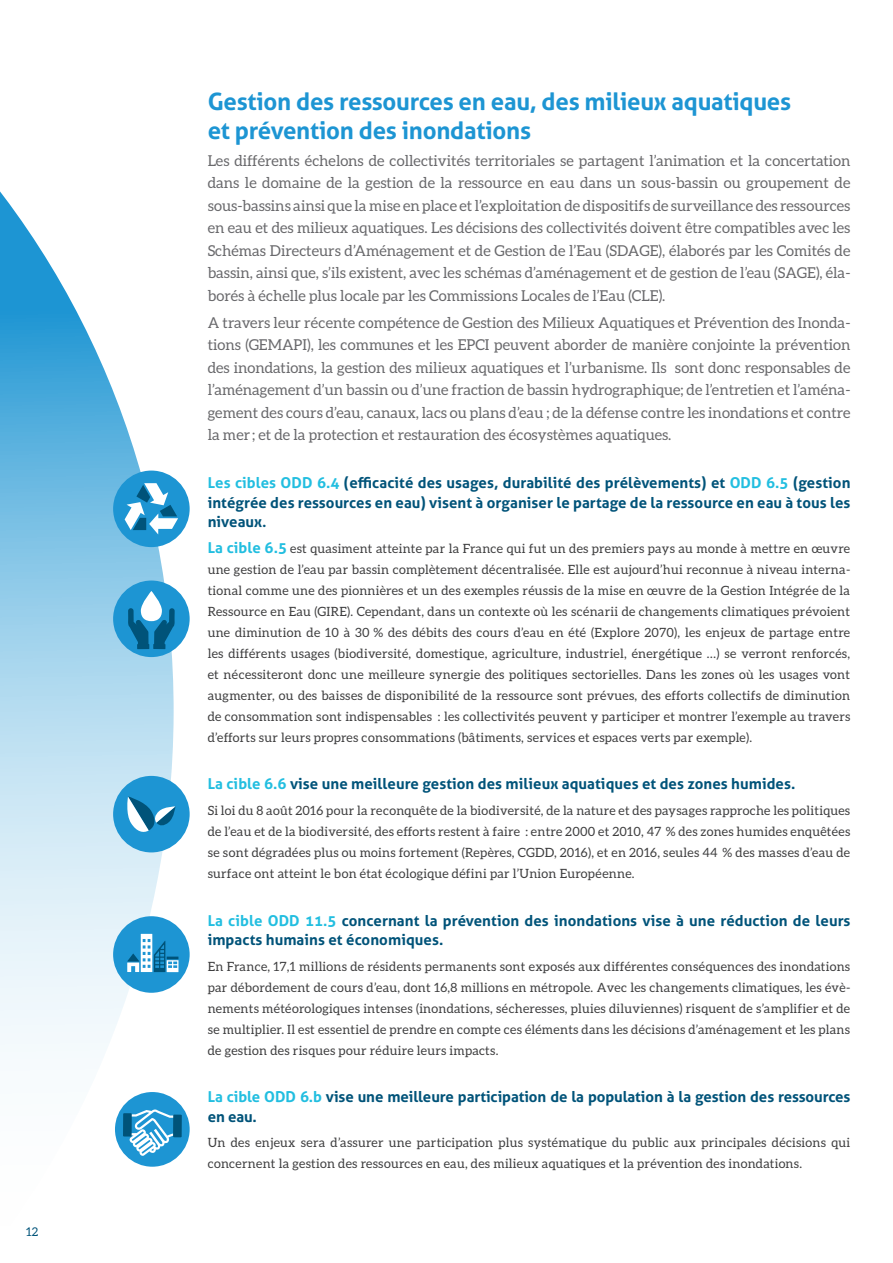
<style>
.page{position:relative;width:893px;height:1263px;background:#fff}
.page>*{position:absolute;margin:0;border:0;box-sizing:border-box;transform-origin:0 0}
.t1{font:700 24px/28.8px "Aller";letter-spacing:-.01em;color:#1d95d3}
.t2{font:15px/22.5px "Aleo";color:#69696c;text-align:justify}
.t3{font:700 15px/19.6px "Aller";letter-spacing:.005em;color:#005379}
.t4{font:12.75px/21px "Aleo";letter-spacing:.02em;color:#3e3e3f;text-align:justify}
.t5{font:12px "Aleo";color:#005379}
.s1{color:#22bee0}
.s2{font-family:"Conduit ITC Std";font-weight:800;font-size:16.5px}
.s3{font-family:"Aller";font-weight:700;font-size:15px;color:#22bee0}
</style>
<div class="page">
<svg style="left:0;top:191px;width:174px;height:976px"></svg>
<div style="left:113px;top:471px;width:77px;height:76px;background:#1d95d3;border-radius:50%"></div>
<svg style="left:125px;top:483px;width:53px;height:51px"></svg>
<div style="left:113px;top:580px;width:77px;height:77px;background:#1d95d3;border-radius:50%"></div>
<svg style="left:128px;top:608px;width:47px;height:41px"></svg>
<svg style="left:141px;top:591px;width:21px;height:30px"></svg>
<div style="left:113px;top:776px;width:77px;height:76px;background:#1d95d3;border-radius:50%"></div>
<svg style="left:127px;top:796px;width:48px;height:36px"></svg>
<div style="left:113px;top:916px;width:77px;height:77px;background:#1d95d3;border-radius:50%"></div>
<svg style="left:127px;top:934px;width:51px;height:38px"></svg>
<div style="left:115px;top:1092px;width:75px;height:75px;background:#1d95d3;border-radius:50%"></div>
<svg style="left:123px;top:1109px;width:59px;height:47px"></svg>
<p class="t5" style="left:26px;top:1225px;width:13px">12</p>
<p class="t1" style="left:208px;top:87px;width:585px">Gestion des ressources en eau, des milieux aquatiques et prévention des inondations</p>
<p class="t2" style="left:208px;top:149px;width:644px">Les différents échelons de collectivités territoriales se partagent l’animation et la concertation dans le domaine de la gestion de la ressource en eau dans un sous-bassin ou groupement de sous-bassins ainsi que la mise en place et l’exploitation de dispositifs de surveillance des ressources en eau et des milieux aquatiques. Les décisions des collectivités doivent être compatibles avec les Schémas Directeurs d’Aménagement et de Gestion de l’Eau (SDAGE), élaborés par les Comités de bassin, ainsi que, s’ils existent, avec les schémas d’aménagement et de gestion de l’eau (SAGE), éla&shy;borés à échelle plus locale par les Commissions Locales de l’Eau (CLE).</p>
<p class="t2" style="left:208px;top:311px;width:644px">A travers leur récente compétence de Gestion des Milieux Aquatiques et Prévention des Inonda&shy;tions (GEMAPI), les communes et les EPCI peuvent aborder de manière conjointe la prévention des inondations, la gestion des milieux aquatiques et l’urbanisme. Ils sont donc responsables de l’aménagement d’un bassin ou d’une fraction de bassin hydrographique; de l’entretien et l’aména&shy;gement des cours d’eau, canaux, lacs ou plans d’eau ; de la défense contre les inondations et contre la mer ; et de la protection et restauration des écosystèmes aquatiques.</p>
<p class="t3" style="left:208px;top:473px;width:644px;text-align:justify"><span class="s1">Les cibles ODD 6.4</span> (efficacité des usages, durabilité des prélèvements) et <span class="s1">ODD 6.5</span> (gestion intégrée des ressources en eau) visent à organiser le partage de la ressource en eau à tous les niveaux<span class="s2">.</span></p>
<p class="t4" style="left:208px;top:537px;width:644px"><span class="s3">La cible 6.5</span> est quasiment atteinte par la France qui fut un des premiers pays au monde à mettre en œuvre une gestion de l’eau par bassin complètement décentralisée. Elle est aujourd’hui reconnue à niveau interna&shy;tional comme une des pionnières et un des exemples réussis de la mise en œuvre de la Gestion Intégrée de la Ressource en Eau (GIRE). Cependant, dans un contexte où les scénarii de changements climatiques prévoient une diminution de 10 à 30 % des débits des cours d’eau en été (Explore 2070), les enjeux de partage entre les différents usages (biodiversité, domestique, agriculture, industriel, énergétique …) se verront renforcés, et nécessiteront donc une meilleure synergie des politiques sectorielles. Dans les zones où les usages vont augmenter, ou des baisses de disponibilité de la ressource sont prévues, des efforts collectifs de diminution de consommation sont indispensables : les collectivités peuvent y participer et montrer l’exemple au travers d’efforts sur leurs propres consommations (bâtiments, services et espaces verts par exemple).</p>
<p class="t3" style="left:208px;top:774px;width:589px"><span class="s1">La cible 6.6</span> vise une meilleure gestion des milieux aquatiques et des zones humides.</p>
<p class="t4" style="left:208px;top:799px;width:644px">Si loi du 8 août 2016 pour la reconquête de la biodiversité, de la nature et des paysages rapproche les politiques de l’eau et de la biodiversité, des efforts restent à faire : entre 2000 et 2010, 47 % des zones humides enquêtées se sont dégradées plus ou moins fortement (Repères, CGDD, 2016), et en 2016, seules 44 % des masses d’eau de surface ont atteint le bon état écologique défini par l’Union Européenne.</p>
<p class="t3" style="left:208px;top:910px;width:644px"><span class="s1">La cible ODD 11.5</span> concernant la prévention des inondations vise à une réduction de leurs impacts humains et économiques.</p>
<p class="t4" style="left:208px;top:955px;width:644px">En France, 17,1 millions de résidents permanents sont exposés aux différentes conséquences des inondations par débordement de cours d’eau, dont 16,8 millions en métropole. Avec les changements climatiques, les évè&shy;nements météorologiques intenses (inondations, sécheresses, pluies diluviennes) risquent de s’amplifier et de se multiplier. Il est essentiel de prendre en compte ces éléments dans les décisions d’aménagement et les plans de gestion des risques pour réduire leurs impacts.</p>
<p class="t3" style="left:208px;top:1087px;width:644px"><span class="s1">La cible ODD 6.b</span> vise une meilleure participation de la population à la gestion des ressources en eau.</p>
<p class="t4" style="left:208px;top:1132px;width:644px">Un des enjeux sera d’assurer une participation plus systématique du public aux principales décisions qui concernent la gestion des ressources en eau, des milieux aquatiques et la prévention des inondations.</p>
</div>
